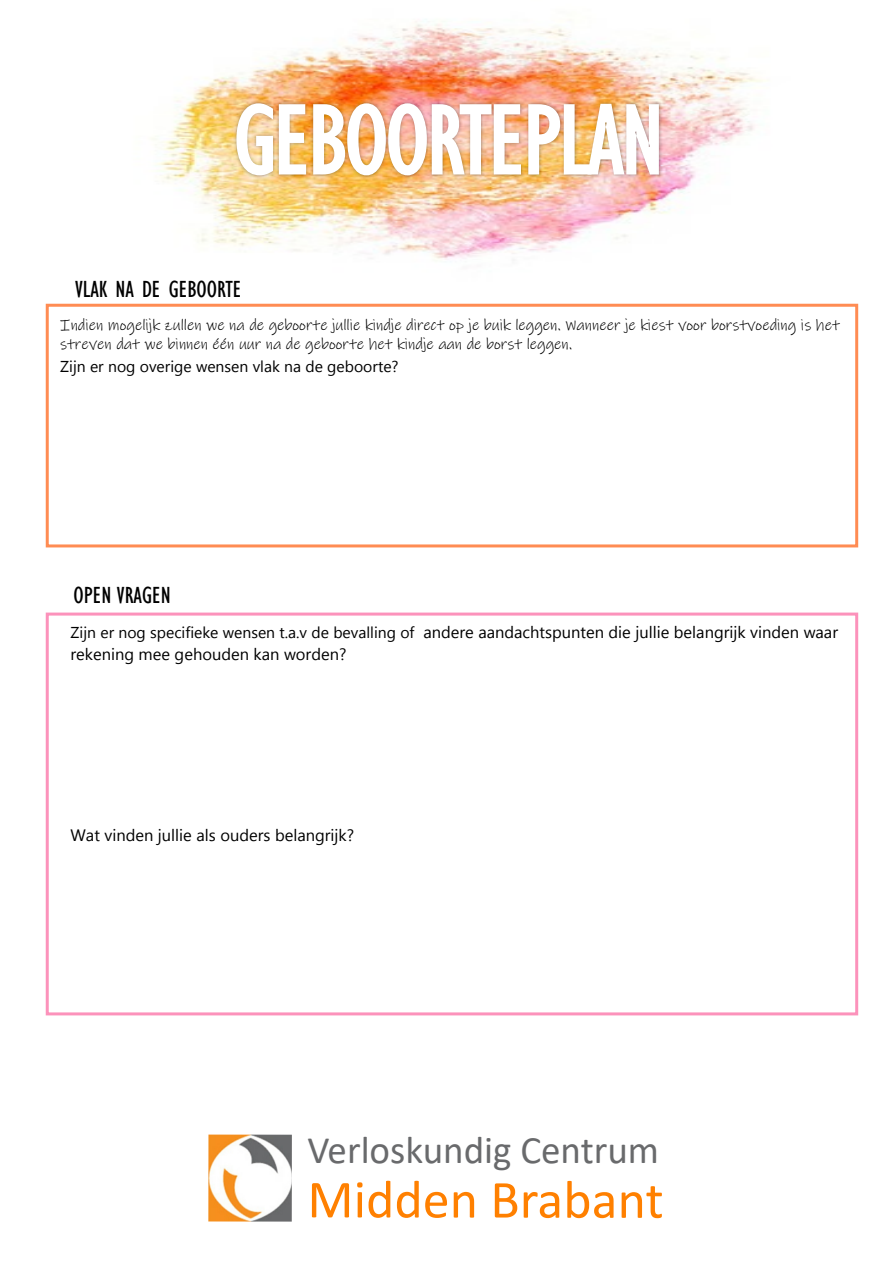
<style>
.page{position:relative;width:893px;height:1263px;background:#fff}
.page>*{position:absolute;margin:0;border:0;box-sizing:border-box;transform-origin:0 0}
.t1{font:54px "Calibri";color:#ff8000}
.t2{font:39px "Calibri";color:#696a6c}
.t3{font:condensed 24px "Gill Sans";color:#000}
.t4{font:16.5px/21.9px "Leelawadee UI";color:#000}
.t5{font:15.75px/19.5px "Ink Free";color:#000}
.t6{font:15.75px "Leelawadee UI";color:#000}
.s1{font-size:15.75px}
</style>
<div class="page">
<img style="left:151px;top:21px;width:615px;height:238px">
<img style="left:208px;top:1134px;width:84px;height:87px">
<img style="left:228px;top:66px;width:480px;height:141px">
<svg style="left:236px;top:103px;width:37px;height:72px"></svg>
<svg style="left:279px;top:104px;width:27px;height:70px"></svg>
<img style="left:313px;top:103px;width:208px;height:72px">
<img style="left:528px;top:104px;width:131px;height:70px">
<div style="left:46px;top:304px;width:812px;height:243px;background:#fff;border:3px solid #ff8c53"></div>
<div style="left:46px;top:613px;width:812px;height:402px;background:#fff;border:3px solid #fc92bb"></div>
<h3 class="t3" style="left:75px;top:280px;width:168px">VLAK NA DE GEBOORTE</h3>
<p class="t5" style="left:60px;top:316px;width:781px">Indien mogelijk zullen we na de geboorte jullie kindje direct op je buik leggen. Wanneer je kiest voor borstvoeding is het streven dat we binnen één uur na de geboorte het kindje aan de borst leggen.</p>
<p class="t6" style="left:60px;top:361px;width:340px">Zijn er nog overige wensen vlak na de geboorte?</p>
<h3 class="t3" style="left:73px;top:586px;width:99px">OPEN VRAGEN</h3>
<p class="t4" style="left:71px;top:622px;width:769px"><span class="s1">Zijn er nog specifieke wensen t.a.v de bevalling of</span> andere aandachtspunten die jullie belangrijk vinden waar rekening mee gehouden kan worden?</p>
<p class="t4" style="left:71px;top:826px;width:285px">Wat vinden jullie als ouders belangrijk?</p>
<h2 class="t2" style="left:307px;top:1134px;width:353px">Verloskundig Centrum</h2>
<h1 class="t1" style="left:307px;top:1177px;width:358px">Midden Brabant</h1>
</div>
